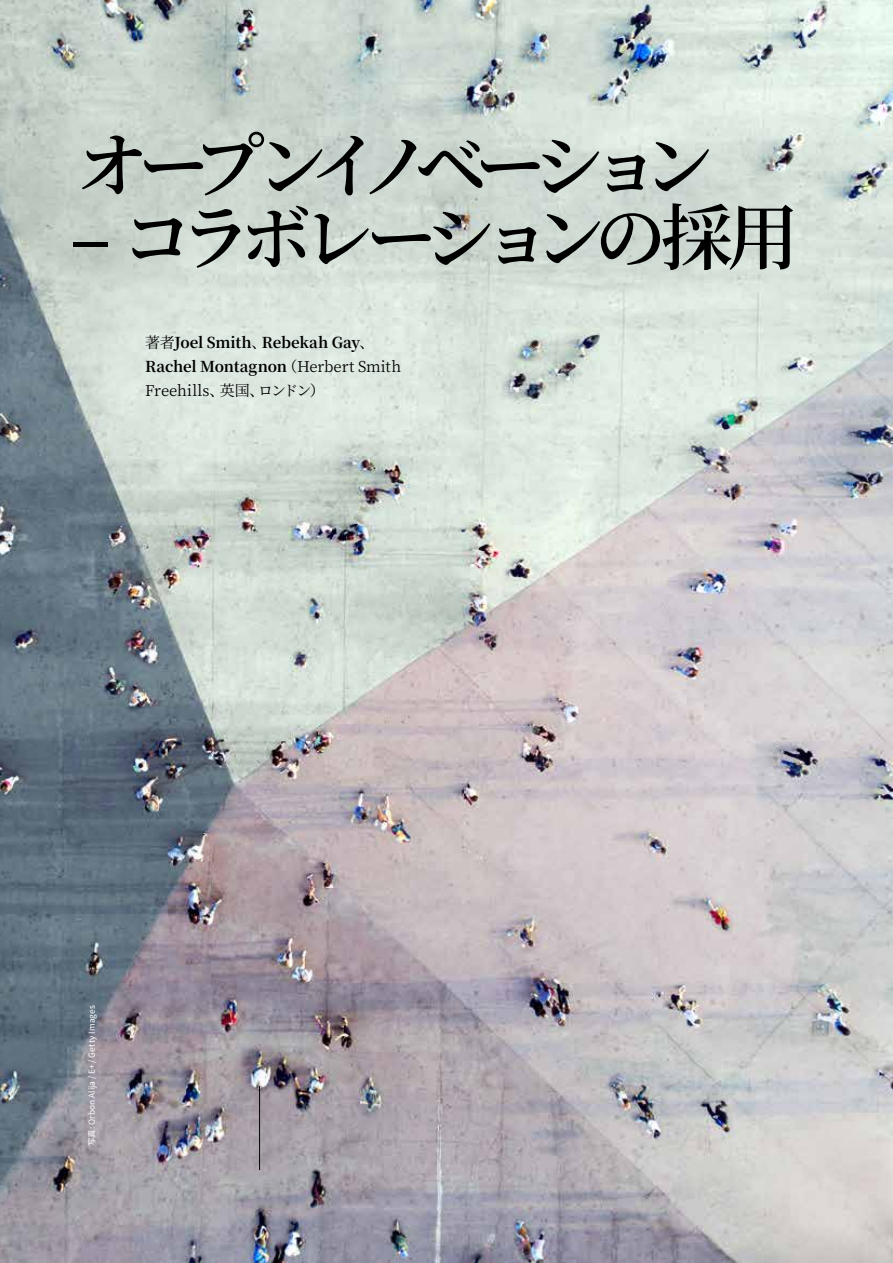
<style>
.page{position:relative;width:893px;height:1263px;background:#fff}
.page>*{position:absolute;margin:0;border:0;box-sizing:border-box;transform-origin:0 0}
.t1{font:600 72px "Noto Serif CJ Kjp";letter-spacing:-.155em;color:#000}
.t2{font:600 72px "Noto Serif CJ Kjp";letter-spacing:-.22em;color:#000}
.t3{font:15px/24px "Noto Serif CJ Kjp";letter-spacing:-.01em;color:#000}
.t4{font:8.25px "Noto Sans CJ Kjp";letter-spacing:.025em;color:#fff}
.s1{font-weight:700}
</style>
<div class="page">
<img style="left:0;top:0;width:893px;height:1263px">
<hr style="left:259px;top:1086px;width:1px;height:84px;background:#000">
<h1 class="t2" style="left:76px;top:125px;width:640px">オープンイノベーション</h1>
<h1 class="t1" style="left:70px;top:197px;width:730px">– コラボレーションの採用</h1>
<p class="t3" style="left:145px;top:331px;width:258px">著者<span class="s1">Joel Smith</span>、<span class="s1">Rebekah Gay</span>、<br><span class="s1">Rachel Montagnon</span>（Herbert Smith<br>Freehills、英国、ロンドン）</p>
<p class="t4" style="left:87px;top:1146px;width:143px;rotate:-90deg">写真: Orbon Alija / E+ / Getty Images</p>
</div>
